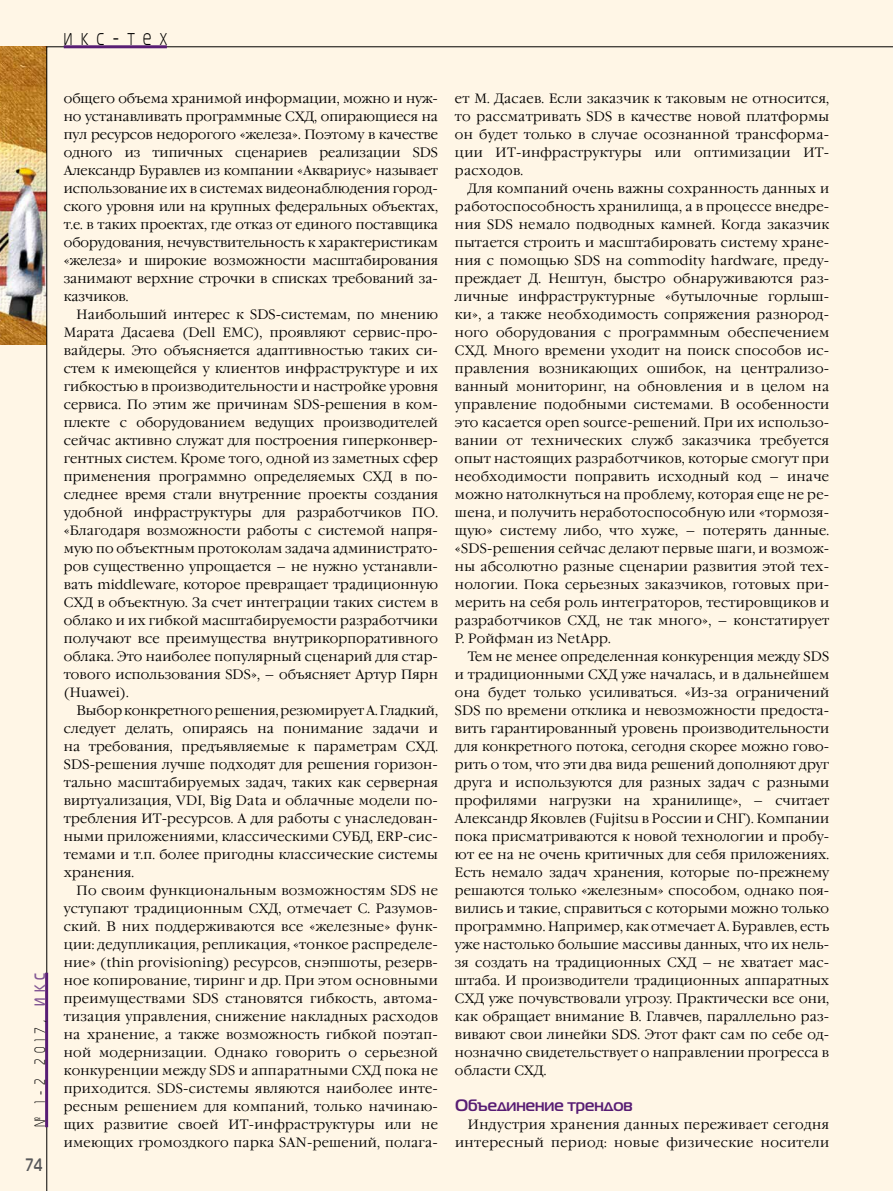
<style>
.page{position:relative;width:893px;height:1191px;background:#fff6e6}
.page>*{position:absolute;margin:0;border:0;box-sizing:border-box;transform-origin:0 0}
.t1{font:22.5px "Magistral C";letter-spacing:.55em;color:#000;scale:.7 1}
.t2{font:700 18px "Magistral C";color:#58585a;scale:.7 1}
.t3{font:700 16.5px "Magistral C";color:#581d74}
.t4{font:15px "Magistral C";color:#000;scale:.7 1}
.t5{font:300 13.5px/18px "Garamond C";letter-spacing:.015em;color:#000;text-align:justify}
.t6{font:300 13.5px/18px "Garamond C";letter-spacing:.035em;color:#000;text-align:right}
.s1{font-weight:700;color:#835794}
</style>
<div class="page">
<img style="left:0;top:47px;width:46px;height:297px">
<hr style="left:45px;top:972px;width:3px;height:155px;background:#581d74">
<hr style="left:64px;top:45px;width:103px;height:3px;background:#581d74">
<h1 class="t1" style="left:64px;top:26px;width:149px">икс-тех</h1>
<p class="t4" style="left:32px;top:1127px;width:222px;rotate:-90deg">№ 1-2 2017, <span class="s1">ИКС</span></p>
<h2 class="t2" style="left:26px;top:1154px;width:25px">74</h2>
<p class="t5" style="left:64px;top:90px;width:376px">общего объема хранимой информации, можно и нуж&shy;но устанавливать программные СХД, опирающиеся на пул ресурсов недорогого «железа». Поэтому в качестве одного из типичных сценариев реализации SDS Александр Буравлев из компании «Аквариус» называет использование их в системах видеонаблюдения город&shy;ского уровня или на крупных федеральных объектах, т.е. в таких проектах, где отказ от единого поставщика оборудования, нечувствительность к характеристикам «железа» и широкие возможности масштабирования занимают верхние строчки в списках требований за&shy;казчиков.</p>
<p class="t5" style="left:64px;top:306px;width:376px;text-indent:13px">Наибольший интерес к SDS-системам, по мнению Марата Дасаева (Dell EMC), проявляют сервис-про&shy;вайдеры. Это объясняется адаптивностью таких си&shy;стем к имеющейся у клиентов инфраструктуре и их гибкостью в производительности и настройке уровня сервиса. По этим же причинам SDS-решения в ком&shy;плекте с оборудованием ведущих производителей сейчас активно служат для построения гиперконвер&shy;гентных систем. Кроме того, одной из заметных сфер применения программно определяемых СХД в по&shy;следнее время стали внутренние проекты создания удобной инфраструктуры для разработчиков ПО. «Благодаря возможности работы с системой напря&shy;мую по объектным протоколам задача администрато&shy;ров существенно упрощается – не нужно устанавли&shy;вать middleware, которое превращает традиционную СХД в объектную. За счет интеграции таких систем в облако и их гибкой масштабируемости разработчики получают все преимущества внутрикорпоративного облака. Это наиболее популярный сценарий для стар&shy;тового использования SDS», – объясняет Артур Пярн (Huawei).</p>
<p class="t5" style="left:64px;top:702px;width:376px;text-align:left;text-indent:13px">Выбор конкретного решения, резюмирует А. Гладкий, следует делать, опираясь на понимание задачи и на требования, предъявляемые к параметрам СХД.<br>SDS‑решения лучше подходят для решения горизон&shy;тально масштабируемых задач, таких как серверная виртуализация, VDI, Big Data и облачные модели по&shy;требления ИТ-ресурсов. А для работы с унаследован&shy;ными приложениями, классическими СУБД, ERP-сис-- темами и т.п. более пригодны классические системы хранения.</p>
<p class="t5" style="left:64px;top:882px;width:376px;text-indent:13px">По своим функциональным возможностям SDS не уступают традиционным СХД, отмечает С. Разумов&shy;ский. В них поддерживаются все «железные» функ&shy;ции: дедупликация, репликация, «тонкое распределе&shy;ние» (thin provisioning) ресурсов, снэпшоты, резерв&shy;ное копирование, тиринг и др. При этом основными преимуществами SDS становятся гибкость, автома&shy;тизация управления, снижение накладных расходов на хранение, а также возможность гибкой поэтап&shy;ной модернизации. Однако говорить о серьезной конкуренции между SDS и аппаратными СХД пока не приходится. SDS-системы являются наиболее инте&shy;ресным решением для компаний, только начинаю&shy;щих развитие своей ИТ-инфраструктуры или не имеющих громоздкого парка SAN-решений, полага-</p>
<p class="t5" style="left:455px;top:90px;width:376px">ет М. Дасаев. Если заказчик к таковым не относится, то рассматривать SDS в качестве новой платформы он будет только в случае осознанной трансформа&shy;ции ИТ-инфраструктуры или оптимизации ИТ&shy;расходов.</p>
<p class="t5" style="left:455px;top:180px;width:376px;text-indent:13px">Для компаний очень важны сохранность данных и работоспособность хранилища, а в процессе внедре&shy;ния SDS немало подводных камней. Когда заказчик пытается строить и масштабировать систему хране&shy;ния с помощью SDS на commodity hardware, преду&shy;преждает Д. Нештун, быстро обнаруживаются раз&shy;личные инфраструктурные «бутылочные горлыш&shy;ки», а также необходимость сопряжения разнород&shy;ного оборудования с программным обеспечением СХД. Много времени уходит на поиск способов ис&shy;правления возникающих ошибок, на централизо&shy;ванный мониторинг, на обновления и в целом на управление подобными системами. В особенности это касается open source-решений. При их использо&shy;вании от технических служб заказчика требуется опыт настоящих разработчиков, которые смогут при необходимости поправить исходный код – иначе можно натолкнуться на проблему, которая еще не ре&shy;шена, и получить неработоспособную или «тормозя&shy;щую» систему либо, что хуже, – потерять данные. «SDS-решения сейчас делают первые шаги, и возмож&shy;ны абсолютно разные сценарии развития этой тех&shy;нологии. Пока серьезных заказчиков, готовых при&shy;мерить на себя роль интеграторов, тестировщиков и разработчиков СХД, не так много», – констатирует Р. Ройфман из NetApp.</p>
<p class="t5" style="left:455px;top:647px;width:376px;text-indent:13px">Тем не менее определенная конкуренция между SDS и традиционными СХД уже началась, и в дальнейшем она будет только усиливаться. «Из-за ограничений SDS по времени отклика и невозможности предоста&shy;вить гарантированный уровень производительности для конкретного потока, сегодня скорее можно гово&shy;рить о том, что эти два вида решений дополняют друг друга и используются для разных задач с разными профилями нагрузки на хранилище», – считает Александр Яковлев (Fujitsu в России и СНГ). Компании пока присматриваются к новой технологии и пробу&shy;ют ее на не очень критичных для себя приложениях.<br>Есть немало задач хранения, которые по-прежнему решаются только «железным» способом, однако поя&shy;вились и такие, справиться с которыми можно только программно. Например, как отмечает А. Буравлев, есть уже настолько большие массивы данных, что их нель&shy;зя создать на традиционных СХД – не хватает мас&shy;штаба. И производители традиционных аппаратных СХД уже почувствовали угрозу. Практически все они, как обращает внимание В. Главчев, параллельно раз&shy;вивают свои линейки SDS. Этот факт сам по себе од&shy;нозначно свидетельствует о направлении прогресса в области СХД.</p>
<p class="t3" style="left:455px;top:1095px;width:179px">Объединение трендов</p>
<p class="t6" style="left:455px;top:1116px;width:376px">Индустрия хранения данных переживает сегодня интересный период: новые физические носители</p>
</div>
